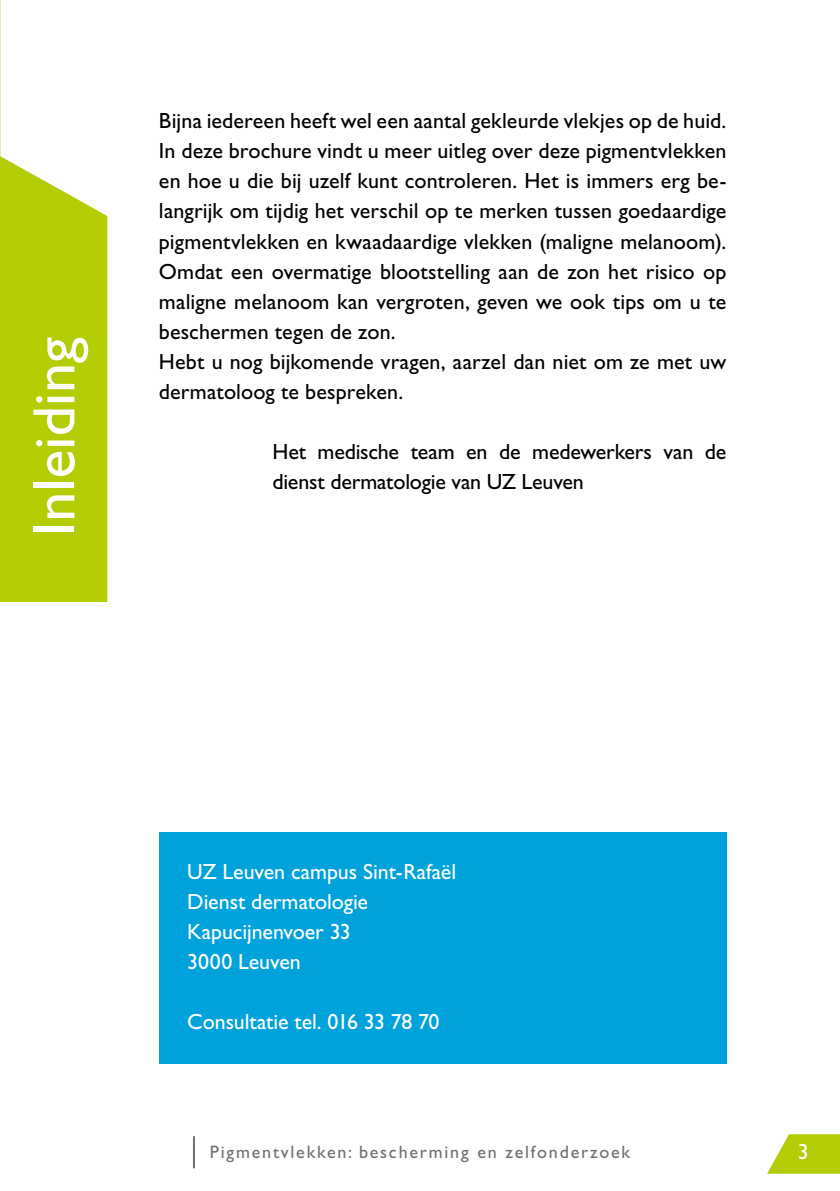
<style>
.page{position:relative;width:840px;height:1191px;background:#fff}
.page>*{position:absolute;margin:0;border:0;box-sizing:border-box;transform-origin:0 0}
.t1{font:60px "Gill Sans Std";color:#fff}
.t2{font:22px/30px "Gill Sans Std";letter-spacing:.005em;color:#000}
.t3{font:22px/30px "Gill Sans Std";letter-spacing:-.005em;color:#fff}
.t4{font:18px "Gill Sans Std";letter-spacing:.1em;color:#706f6f}
</style>
<div class="page">
<hr style="left:193px;top:1136px;width:2px;height:32px;background:#706f6f">
<svg style="left:767px;top:1134px;width:72px;height:39px"></svg>
<div style="left:159px;top:832px;width:567px;height:231px;background:#00a2dc"></div>
<svg style="left:0;top:0;width:1px;height:156px"></svg>
<div style="left:0;top:156px;width:107px;height:446px;background:#b4cc04"></div>
<h1 class="t1" style="left:20px;top:536px;width:201px;rotate:-90deg">Inleiding</h1>
<p class="t2" style="left:159px;top:106px;width:568px">Bijna iedereen heeft wel een aantal gekleurde vlekjes op de huid.<br>In deze brochure vindt u meer uitleg over deze pigmentvlekken en hoe u die bij uzelf kunt controleren. Het is immers erg be&shy;langrijk om tijdig het verschil op te merken tussen goedaardige pigmentvlekken en kwaadaardige vlekken (maligne melanoom).<br>Omdat een overmatige blootstelling aan de zon het risico op maligne melanoom kan vergroten, geven we ook tips om u te beschermen tegen de zon.<br>Hebt u nog bijkomende vragen, aarzel dan niet om ze met uw dermatoloog te bespreken.</p>
<p class="t2" style="left:272px;top:436px;width:455px">Het medische team en de medewerkers van de dienst dermatologie van UZ Leuven</p>
<p class="t3" style="left:187px;top:856px;width:270px">UZ Leuven campus Sint-Rafaël<br>Dienst dermatologie<br>Kapucijnenvoer 33<br>3000 Leuven</p>
<p class="t3" style="left:187px;top:1006px;width:253px">Consultatie tel. 016 33 78 70</p>
<p class="t4" style="left:210px;top:1141px;width:421px">Pigmentvlekken: bescherming en zelfonderzoek</p>
<p class="t3" style="left:797px;top:1136px;width:12px">3</p>
</div>
